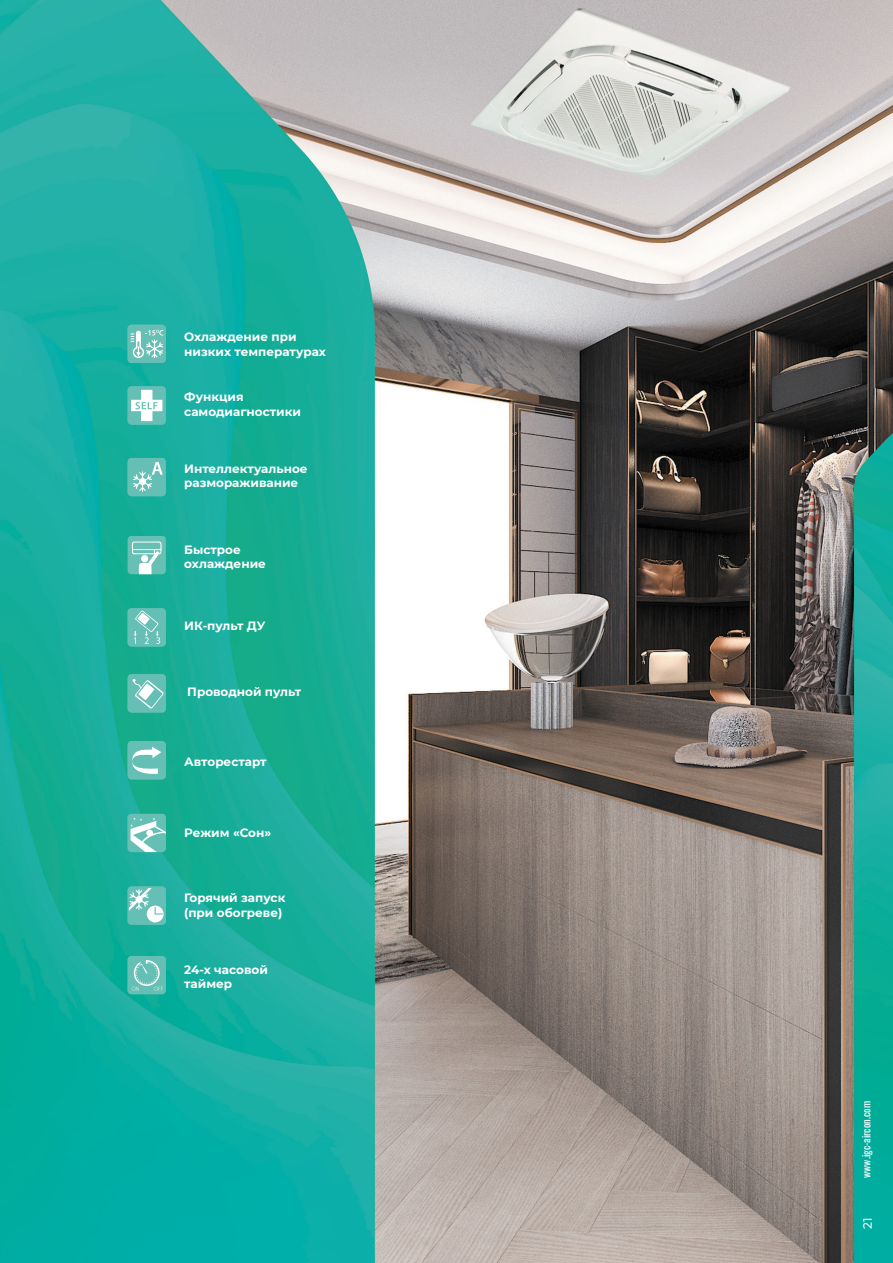
<style>
.page{position:relative;width:893px;height:1263px;background:#fff}
.page>*{position:absolute;margin:0;border:0;box-sizing:border-box;transform-origin:0 0}
.t1{font:700 12px/14.4px "Montserrat";color:#fff}
.t2{font:500 12px "Montserrat";color:#fff}
.t3{font:10.5px "Oswald";color:#fff}
</style>
<div class="page">
<img style="left:0;top:0;width:893px;height:1263px">
<svg style="left:128px;top:886px;width:38px;height:39px"></svg>
<div style="left:136px;top:896px;width:7px;height:7px;background:#fff;border-radius:50%"></div>
<svg style="left:128px;top:956px;width:38px;height:38px"></svg>
<svg style="left:128px;top:608px;width:38px;height:38px"></svg>
<svg style="left:128px;top:741px;width:38px;height:38px"></svg>
<svg style="left:128px;top:814px;width:38px;height:38px"></svg>
<svg style="left:128px;top:325px;width:38px;height:38px"></svg>
<div style="left:128px;top:458px;width:38px;height:38px;background:#5dbdb1;border-radius:4px"></div>
<svg style="left:128px;top:458px;width:37px;height:38px"></svg>
<div style="left:139px;top:478px;width:7px;height:7px;background:#fff;border-radius:50%"></div>
<div style="left:128px;top:386px;width:38px;height:39px;background:#5bbcb1;border-radius:4px"></div>
<svg style="left:128px;top:387px;width:37px;height:38px"></svg>
<svg style="left:128px;top:674px;width:38px;height:38px"></svg>
<div style="left:128px;top:536px;width:38px;height:38px;background:#67c0b3;border-radius:4px"></div>
<svg style="left:132px;top:541px;width:30px;height:33px"></svg>
<div style="left:141px;top:555px;width:7px;height:7px;background:#fff;border-radius:50%"></div>
<svg style="left:854px;top:413px;width:39px;height:20px"></svg>
<img style="left:854px;top:433px;width:39px;height:82px">
<img style="left:854px;top:515px;width:39px;height:31px">
<img style="left:854px;top:546px;width:39px;height:39px">
<img style="left:854px;top:585px;width:39px;height:73px">
<img style="left:854px;top:658px;width:39px;height:105px">
<img style="left:854px;top:763px;width:39px;height:500px">
<p class="t1" style="left:184px;top:329px;width:143px">Охлаждение при низких температурах</p>
<p class="t1" style="left:184px;top:389px;width:118px">Функция самодиагностики</p>
<p class="t1" style="left:184px;top:461px;width:125px">Интеллектуальное размораживание</p>
<p class="t1" style="left:184px;top:542px;width:83px">Быстрое охлаждение</p>
<p class="t1" style="left:184px;top:618px;width:83px">ИК-пульт ДУ</p>
<p class="t1" style="left:187px;top:684px;width:115px">Проводной пульт</p>
<p class="t1" style="left:184px;top:754px;width:84px">Авторестарт</p>
<p class="t1" style="left:184px;top:825px;width:89px">Режим «Сон»</p>
<p class="t1" style="left:184px;top:890px;width:103px">Горячий запуск (при обогреве)</p>
<p class="t1" style="left:184px;top:962px;width:85px">24-х часовой таймер</p>
<p class="t3" style="left:859px;top:1178px;width:78px;rotate:-90deg">www.igc-aircon.com</p>
<p class="t2" style="left:859px;top:1228px;width:13px;rotate:-90deg">21</p>
</div>
